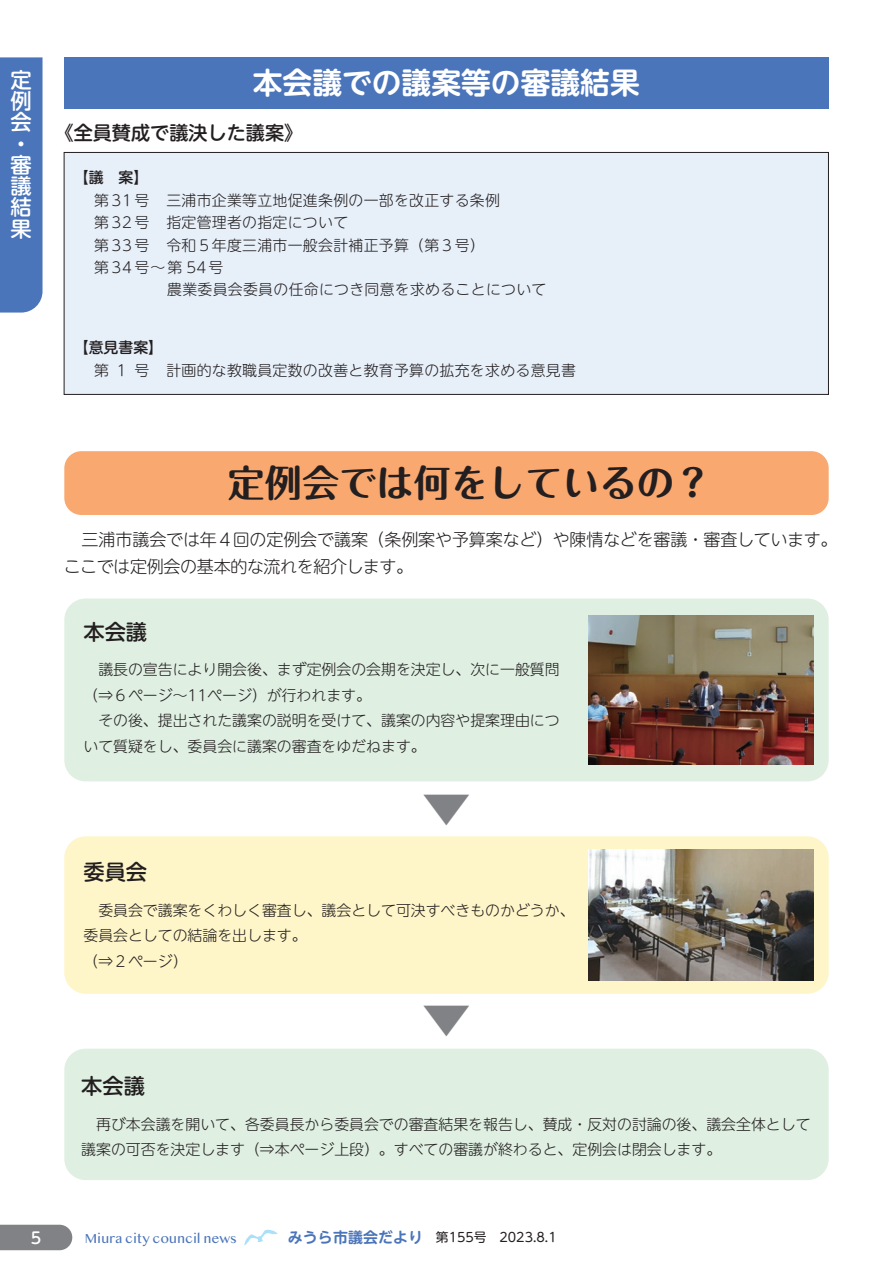
<style>
.page{position:relative;width:893px;height:1263px;background:#fff}
.page>*{position:absolute;margin:0;border:0;box-sizing:border-box;transform-origin:0 0}
.t1{font:300 49.95px "UD Shin M Go Pro";color:#808285}
.t2{font:700 37.2px "Maru Fo Pro";color:#231f20}
.t3{font:700 29.7px "UD Shin M Go Pro De";color:#fff}
.t4{font:500 21.3px "UD Shin M Go Pro";color:#231f20}
.t5{font:500 21.3px/21.3px "UD Shin M Go Pro";color:#fff;text-align:justify}
.t6{font:500 19.2px "UD Shin M Go Pro";color:#231f20}
.t7{font:300 16.95px/27.6px "UD Shin M Go Pro";letter-spacing:-.015em;color:#231f20}
.t8{font:500 15.9px "UD Shin M Go Pro";color:#fff}
.t9{font:300 14.85px/25.5px "UD Shin M Go Pro";color:#231f20}
.t10{font:300 14.85px/22.4px "UD Shin M Go Pro";letter-spacing:.02em;color:#231f20}
.t11{font:300 14.85px/22.4px "UD Shin M Go Pro";letter-spacing:.175em;color:#231f20}
.t12{font:500 14.85px "UD Shin M Go Pro";color:#231f20}
.t13{font:700 14.85px "UD Shin M Go Pro De";letter-spacing:.01em;color:#4b75bb}
.t14{font:13.8px "Lao MN";letter-spacing:-.01em;color:#4b75bb}
.t15{font:12.75px "UD Shin M Go Pro";color:#231f20}
</style>
<div class="page">
<div style="left:0;top:1225px;width:72px;height:25px;background:#808285"></div>
<svg style="left:244px;top:1230px;width:34px;height:15px"></svg>
<div style="left:0;top:57px;width:43px;height:256px;background:#4b75bb"></div>
<div style="left:11px;top:69px;width:21px;height:213px;background:#4b75bb"></div>
<div style="left:64px;top:57px;width:764px;height:51px;background:#4b75bb"></div>
<div style="left:64px;top:152px;width:764px;height:242px;background:#e7eff9"></div>
<div style="left:64px;top:152px;width:765px;height:243px;border:1px solid #231f20"></div>
<div style="left:64px;top:1049px;width:765px;height:131px;background:#dfefe1;border-radius:21px"></div>
<div style="left:64px;top:451px;width:765px;height:64px;background:#f9a86f;border-radius:17px"></div>
<div style="left:64px;top:598px;width:765px;height:183px;background:#dfefe1;border-radius:21px"></div>
<img style="left:588px;top:615px;width:226px;height:149px">
<div style="left:64px;top:836px;width:765px;height:158px;background:#fef5c8;border-radius:21px"></div>
<img style="left:588px;top:849px;width:226px;height:132px">
<h3 class="t5" style="left:11px;top:68px;width:22px">定例会</h3>
<h3 class="t3" style="left:253px;top:59px;width:388px">本会議での議案等の審議結果</h3>
<p class="t6" style="left:55px;top:117px;width:250px">《全員賛成で議決した議案《</p>
<p class="t12" style="left:74px;top:165px;width:76px">【議　案【</p>
<p class="t11" style="left:94px;top:189px;width:131px">第31号<br>第32号<br>第33号<br>第34号～第54号</p>
<h3 class="t5" style="left:11px;top:132px;width:15px">・</h3>
<h3 class="t5" style="left:11px;top:153px;width:22px">審議結果</h3>
<p class="t10" style="left:166px;top:189px;width:335px">三浦市企業等立地促進条例の一部を改正する条例指定管理者の指定について<br>令和５年度三浦市一般会計補正予算（第３号(</p>
<p class="t10" style="left:167px;top:278px;width:381px">農業委員会委員の任命につき同意を求めることについて</p>
<p class="t12" style="left:74px;top:335px;width:91px">【意見書案【</p>
<p class="t9" style="left:94px;top:357px;width:57px">第１号</p>
<p class="t10" style="left:166px;top:358px;width:411px">計画的な教職員定数の改善と教育予算の拡充を求める意見書</p>
<h2 class="t2" style="left:228px;top:453px;width:485px">定例会では何をしているの?</h2>
<p class="t7" style="left:64px;top:524px;width:775px">　三浦市議会では年４回の定例会で議案（条例案や予算案など）や陳情などを審議・審査しています。ここでは定例会の基本的な流れを紹介します。</p>
<h3 class="t4" style="left:83px;top:614px;width:65px">本会議</h3>
<p class="t9" style="left:83px;top:656px;width:478px">　議長の宣告により開会後、まず定例会の会期を決定し、次に一般質問（⇒６ページ～11ページ）が行われます。<br>　その後、提出された議案の説明を受けて、議案の内容や提案理由について質疑をし、委員会に議案の審査をゆだねます。</p>
<h1 class="t1" style="left:421px;top:768px;width:49px">▼</h1>
<h3 class="t4" style="left:83px;top:854px;width:65px">委員会</h3>
<p class="t9" style="left:83px;top:896px;width:493px">　委員会で議案をくわしく審査し、議会として可決すべきものかどうか、委員会としての結論を出します。<br>（⇒２ページ(</p>
<h1 class="t1" style="left:421px;top:979px;width:49px">▼</h1>
<p class="t8" style="left:31px;top:1224px;width:12px">5</p>
<h3 class="t4" style="left:81px;top:1068px;width:65px">本会議</h3>
<p class="t9" style="left:81px;top:1111px;width:731px">　再び本会議を開いて、各委員長から委員会での審査結果を報告し、賛成・反対の討論の後、議会全体として議案の可否を決定します（⇒本ページ上段）。すべての審議が終わると、定例会は閉会します。</p>
<p class="t14" style="left:85px;top:1230px;width:153px">Miura city council news</p>
<p class="t13" style="left:288px;top:1225px;width:137px">みうら市議会だより</p>
<p class="t15" style="left:436px;top:1227px;width:52px">第155号</p>
<p class="t15" style="left:499px;top:1227px;width:59px">2023.8.1</p>
</div>
